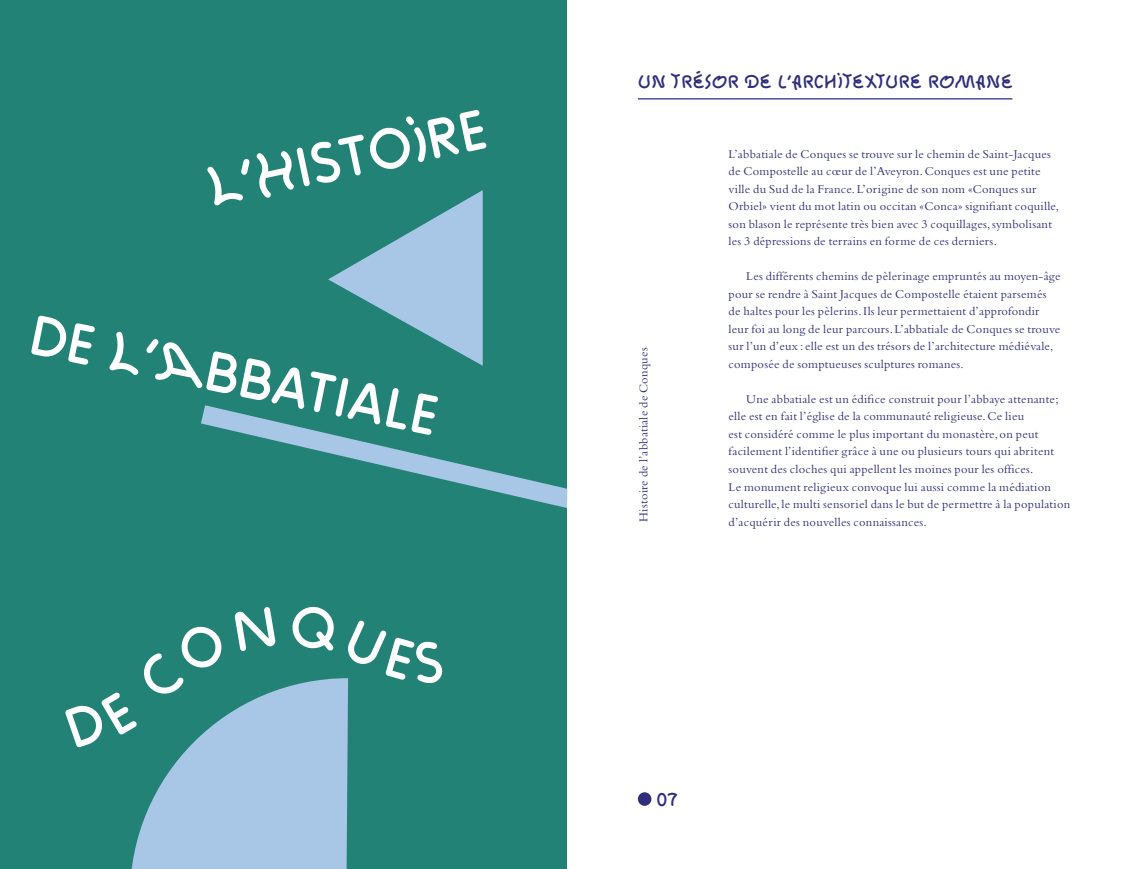
<style>
.page{position:relative;width:1134px;height:869px;background:#fff}
.page>*{position:absolute;margin:0;border:0;box-sizing:border-box;transform-origin:0 0}
.gros_titre_mieu{font:57.5px "ZIGZAG Rounded";color:#fff}
.st{font:18.75px "ZIGZAG Rounded";letter-spacing:.02em;color:#2f2e7d}
.folio{font:18.75px "ZIGZAG Rounded";color:#2f2e7d}
.texte_labeur{font:12.5px/17.5px "Bembo";letter-spacing:.02em;color:#2f2e7d}
</style>
<div class="page">
<div style="left:0;top:0;width:567px;height:868px;background:#218275"></div>
<svg style="left:201px;top:405px;width:366px;height:102px"></svg>
<svg style="left:328px;top:190px;width:155px;height:175px"></svg>
<svg style="left:131px;top:683px;width:217px;height:185px;background:#9cc1dc"></svg>
<hr style="left:638px;top:98px;width:374px;height:1px;background:#2f2e7d">
<div style="left:638px;top:791px;width:13px;height:14px;background:#2f2e7d;border-radius:50%"></div>
<svg style="left:131px;top:683px;width:145px;height:64px"></svg>
<svg style="left:303px;top:678px;width:45px;height:5px"></svg>
<p class="gros_titre_mieu" style="left:201px;top:154px;width:286px;rotate:-12deg">L’HISTOIRE</p>
<p class="gros_titre_mieu" style="left:38px;top:299px;width:417px;rotate:12deg">DE L’A BBATIALE</p>
<p class="st" style="left:638px;top:70px;width:376px">UN TRÉSOR DE L’ARCHITEXTURE ROMANE</p>
<p class="texte_labeur" style="left:634px;top:521px;width:176px;rotate:-90deg">Histoire de l’abbatiale de Conques</p>
<p class="texte_labeur" style="left:729px;top:145px;width:332px">L’abbatiale de Conques se trouve sur le chemin de Saint-Jacques de Compostelle au cœur de l’Aveyron. Conques est une petite ville du Sud de la France. L’origine de son nom «Conques sur Orbiel» vient du mot latin ou occitan «Conca» signifiant coquille, son blason le représente très bien avec 3 coquillages, symbolisant les 3 dépressions de terrains en forme de ces derniers.</p>
<p class="texte_labeur" style="left:729px;top:267px;width:333px;text-indent:18px">Les différents chemins de pèlerinage empruntés au moyen-âge pour se rendre à Saint Jacques de Compostelle étaient parsemés de haltes pour les pèlerins. Ils leur permettaient d’approfondir leur foi au long de leur parcours. L’abbatiale de Conques se trouve sur l’un d’eux : elle est un des trésors de l’architecture médiévale, composée de somptueuses sculptures romanes.</p>
<p class="texte_labeur" style="left:729px;top:390px;width:343px;text-indent:18px">Une abbatiale est un édifice construit pour l’abbaye attenante; elle est en fait l’église de la communauté religieuse. Ce lieu<br>est considéré comme le plus important du monastère, on peut facilement l’identifier grâce à une ou plusieurs tours qui abritent souvent des cloches qui appellent les moines pour les offices.<br>Le monument religieux convoque lui aussi comme la médiation culturelle, le multi sensoriel dans le but de permettre à la population d’acquérir des nouvelles connaissances.</p>
<p class="folio" style="left:657px;top:788px;width:22px">07</p>
</div>
